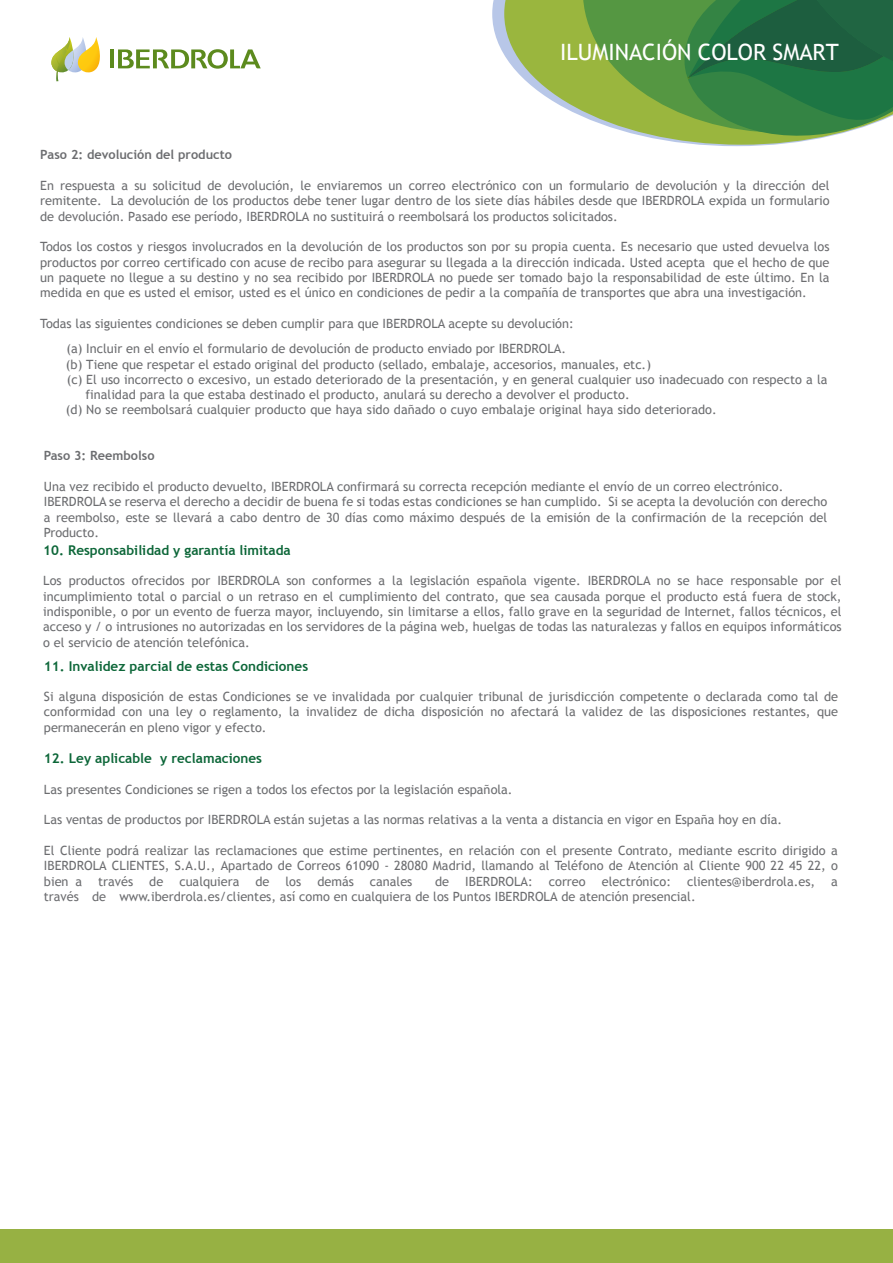
<style>
.page{position:relative;width:893px;height:1263px;background:#fff}
.page>*{position:absolute;margin:0;border:0;box-sizing:border-box;transform-origin:0 0}
.t1{font:22.5px "Trebuchet MS";color:#fff}
.t2{font:700 13.5px "Trebuchet MS";color:#0c6638}
.t3{font:12.75px/15.3px "Trebuchet MS";color:#6c6d70;text-align:justify}
.t4{font:700 12.75px "Trebuchet MS";color:#6c6d70}
</style>
<div class="page">
<svg style="left:492px;top:0;width:274px;height:146px"></svg>
<svg style="left:504px;top:0;width:79px;height:145px;fill:#9ab63e"></svg>
<svg style="left:583px;top:0;width:310px;height:145px;background:#4f8d4e"></svg>
<svg style="left:51px;top:37px;width:49px;height:44px"></svg>
<hr style="left:110px;top:49px;width:4px;height:19px;background:#5c8a1d">
<svg style="left:118px;top:49px;width:143px;height:20px"></svg>
<div style="left:0;top:1229px;width:893px;height:34px;background:#97b143"></div>
<h1 class="t1" style="left:560px;top:39px;width:280px">ILUMINACIÓN COLOR SMART</h1>
<p class="t4" style="left:40px;top:147px;width:193px">Paso 2: devolución del producto</p>
<p class="t3" style="left:40px;top:178px;width:791px">En respuesta a su solicitud de devolución, le enviaremos un correo electrónico con un formulario de devolución y la dirección del remitente. La devolución de los productos debe tener lugar dentro de los siete días hábiles desde que IBERDROLA expida un formulario de devolución. Pasado ese período, IBERDROLA no sustituirá o reembolsará los productos solicitados.</p>
<p class="t3" style="left:40px;top:239px;width:791px">Todos los costos y riesgos involucrados en la devolución de los productos son por su propia cuenta. Es necesario que usted devuelva los productos por correo certificado con acuse de recibo para asegurar su llegada a la dirección indicada. Usted acepta que el hecho de que un paquete no llegue a su destino y no sea recibido por IBERDROLA no puede ser tomado bajo la responsabilidad de este último. En la medida en que es usted el emisor, usted es el único en condiciones de pedir a la compañía de transportes que abra una investigación.</p>
<p class="t3" style="left:66px;top:310px;width:509px;line-height:25.5px;text-indent:-26px">Todas las siguientes condiciones se deben cumplir para que IBERDROLA acepte su devolución: (a) Incluir en el envío el formulario de devolución de producto enviado por IBERDROLA.</p>
<p class="t3" style="left:66px;top:356px;width:586px">(b) Tiene que respetar el estado original del producto (sellado, embalaje, accesorios, manuales, etc.)</p>
<p class="t3" style="left:67px;top:372px;width:762px">(c) El uso incorrecto o excesivo, un estado deteriorado de la presentación, y en general cualquier uso inadecuado con respecto a la</p>
<p class="t3" style="left:86px;top:387px;width:546px">finalidad para la que estaba destinado el producto, anulará su derecho a devolver el producto.</p>
<p class="t3" style="left:66px;top:402px;width:652px">(d) No se reembolsará cualquier producto que haya sido dañado o cuyo embalaje original haya sido deteriorado.</p>
<p class="t4" style="left:44px;top:448px;width:112px">Paso 3: Reembolso</p>
<p class="t3" style="left:44px;top:479px;width:785px;text-align:left">Una vez recibido el producto devuelto, IBERDROLA confirmará su correcta recepción mediante el envío de un correo electrónico.<br>IBERDROLA se reserva el derecho a decidir de buena fe si todas estas condiciones se han cumplido. Si se acepta la devolución con derecho a reembolso, este se llevará a cabo dentro de 30 días como máximo después de la emisión de la confirmación de la recepción del Producto.</p>
<p class="t2" style="left:43px;top:541px;width:249px">10. Responsabilidad y garantía limitada</p>
<p class="t3" style="left:43px;top:573px;width:800px">Los productos ofrecidos por IBERDROLA son conformes a la legislación española vigente. IBERDROLA no se hace responsable por el incumplimiento total o parcial o un retraso en el cumplimiento del contrato, que sea causada porque el producto está fuera de stock, indisponible, o por un evento de fuerza mayor, incluyendo, sin limitarse a ellos, fallo grave en la seguridad de Internet, fallos técnicos, el acceso y / o intrusiones no autorizadas en los servidores de la página web, huelgas de todas las naturalezas y fallos en equipos informáticos o el servicio de atención telefónica.</p>
<p class="t2" style="left:44px;top:657px;width:266px">11. Invalidez parcial de estas Condiciones</p>
<p class="t3" style="left:44px;top:689px;width:796px">Si alguna disposición de estas Condiciones se ve invalidada por cualquier tribunal de jurisdicción competente o declarada como tal de conformidad con una ley o reglamento, la invalidez de dicha disposición no afectará la validez de las disposiciones restantes, que permanecerán en pleno vigor y efecto.</p>
<p class="t2" style="left:44px;top:750px;width:220px">12. Ley aplicable y reclamaciones</p>
<p class="t3" style="left:44px;top:781px;width:470px">Las presentes Condiciones se rigen a todos los efectos por la legislación española.</p>
<p class="t3" style="left:44px;top:812px;width:740px">Las ventas de productos por IBERDROLA están sujetas a las normas relativas a la venta a distancia en vigor en España hoy en día.</p>
<p class="t3" style="left:44px;top:843px;width:795px">El Cliente podrá realizar las reclamaciones que estime pertinentes, en relación con el presente Contrato, mediante escrito dirigido a IBERDROLA CLIENTES, S.A.U., Apartado de Correos 61090 - 28080 Madrid, llamando al Teléfono de Atención al Cliente 900 22 45 22, o bien a</p>
<p class="t3" style="left:98px;top:873px;width:37px">través</p>
<p class="t3" style="left:149px;top:873px;width:16px">de</p>
<p class="t3" style="left:179px;top:873px;width:62px">cualquiera</p>
<p class="t3" style="left:255px;top:873px;width:16px">de</p>
<p class="t3" style="left:286px;top:873px;width:17px">los</p>
<p class="t3" style="left:317px;top:873px;width:38px">demás</p>
<p class="t3" style="left:370px;top:873px;width:44px">canales</p>
<p class="t3" style="left:435px;top:873px;width:16px">de</p>
<p class="t3" style="left:465px;top:873px;width:69px">IBERDROLA:</p>
<p class="t3" style="left:549px;top:873px;width:38px">correo</p>
<p class="t3" style="left:602px;top:873px;width:71px">electrónico:</p>
<p class="t3" style="left:687px;top:873px;width:130px">clientes@iberdrola.es,</p>
<p class="t3" style="left:831px;top:873px;width:8px">a</p>
<p class="t3" style="left:44px;top:889px;width:653px">través de www.iberdrola.es/clientes, así como en cualquiera de los Puntos IBERDROLA de atención presencial.</p>
</div>
